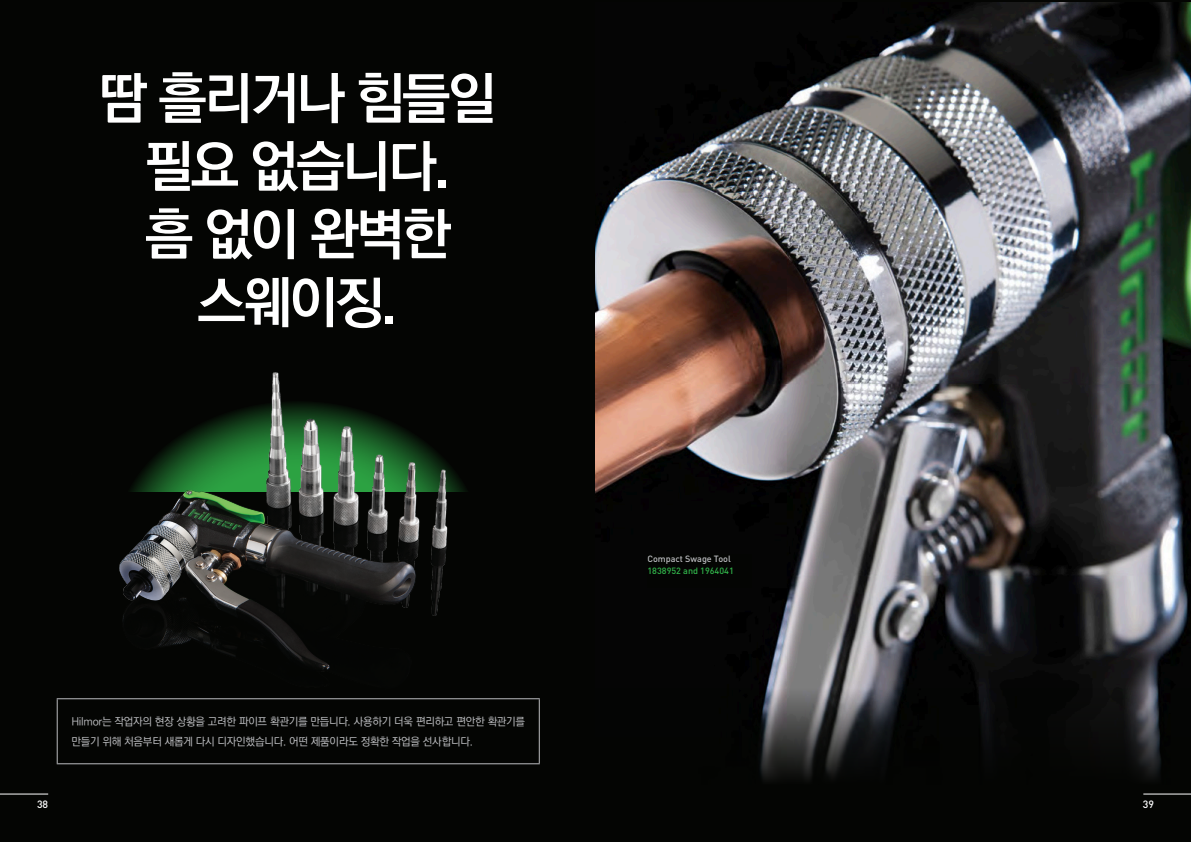
<style>
.page{position:relative;width:1191px;height:842px;background:#fff}
.page>*{position:absolute;margin:0;border:0;box-sizing:border-box;transform-origin:0 0}
.t1{font:700 56px "Ko Pub Dotum";letter-spacing:-.05em;color:#fff}
.t2{font:500 11px/20px "Ko Pub Dotum";letter-spacing:-.03em;color:#bcbdc0}
.t3{font:500 10.5px "DIN";color:#fff}
.t4{font:500 9px "DIN";color:#31b44a}
.t5{font:500 9px "DIN";color:#bcbdc0}
</style>
<div class="page">
<div style="left:0;top:0;width:595px;height:842px;background:#040503"></div>
<div style="left:595px;top:0;width:596px;height:842px;background:#040503"></div>
<img style="left:595px;top:2px;width:596px;height:778px">
<hr style="left:57px;top:699px;width:1px;height:64px;background:#bcbdc0">
<hr style="left:539px;top:699px;width:1px;height:64px;background:#bcbdc0">
<hr style="left:57px;top:763px;width:483px;height:1px;background:#bcbdc0">
<div style="left:647px;top:554px;width:105px;height:33px;background:#040503"></div>
<img style="left:56px;top:372px;width:484px;height:365px">
<hr style="left:0;top:794px;width:48px;height:1px;background:#fff">
<hr style="left:1143px;top:794px;width:48px;height:1px;background:#fff">
<p class="t1" style="left:99px;top:70px;width:399px">땀 흘리거나 힘들일</p>
<p class="t1" style="left:144px;top:138px;width:308px">필요 없습니다.</p>
<p class="t1" style="left:145px;top:206px;width:307px">흠 없이 완벽한</p>
<p class="t1" style="left:197px;top:274px;width:202px">스웨이징.</p>
<p class="t2" style="left:71px;top:711px;width:455px">Hilmor는 작업자의 현장 상황을 고려한 파이프 확관기를 만듭니다. 사용하기 더욱 편리하고 편안한 확관기를 만들기 위해 처음부터 새롭게 다시 디자인했습니다. 어떤 제품이라도 정확한 작업을 선사합니다.</p>
<p class="t5" style="left:647px;top:553px;width:85px">Compact Swage Tool</p>
<p class="t4" style="left:647px;top:565px;width:88px">1838952 and 1964041</p>
<p class="t3" style="left:37px;top:798px;width:13px">38</p>
<p class="t3" style="left:1142px;top:798px;width:13px">39</p>
</div>
